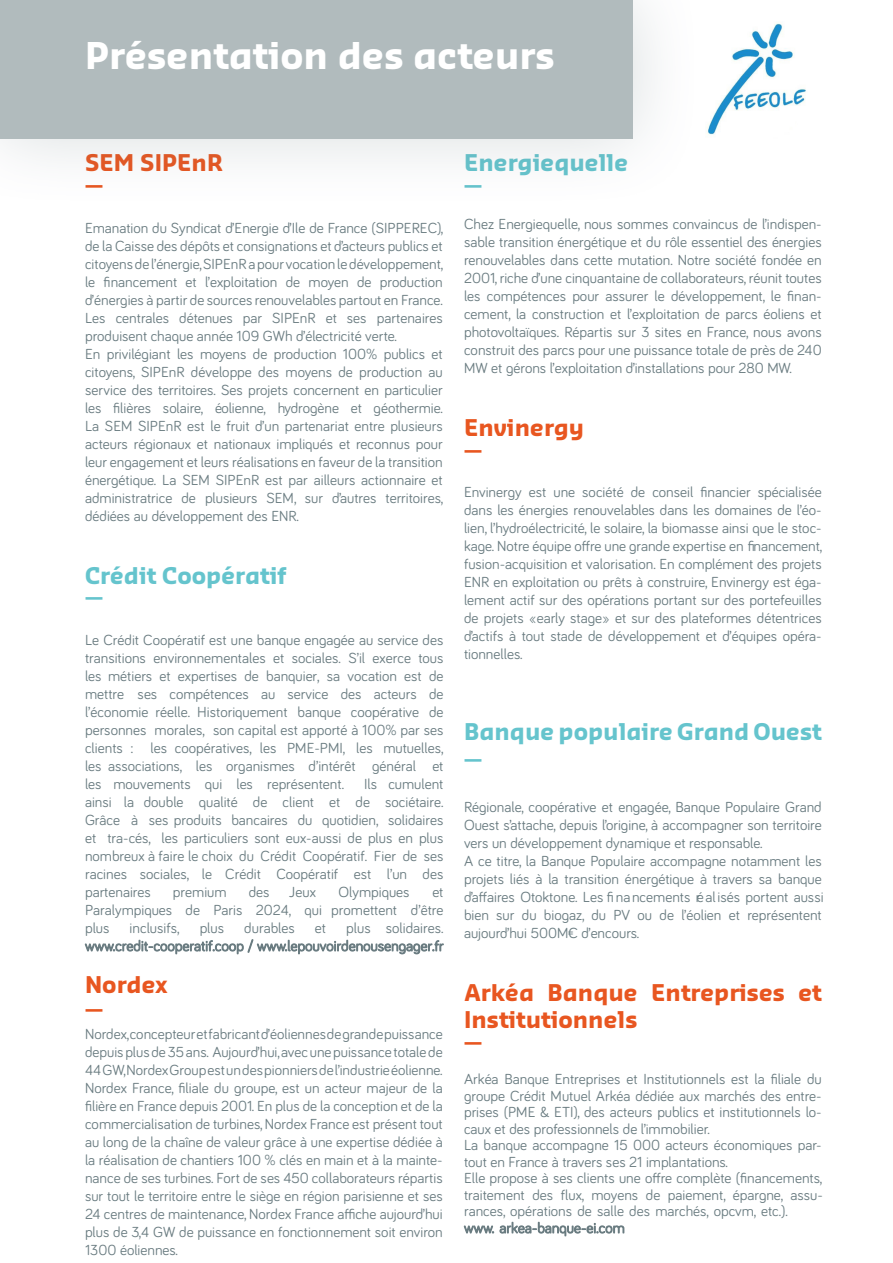
<style>
.page{position:relative;width:893px;height:1263px;background:#fff}
.page>*{position:absolute;margin:0;border:0;box-sizing:border-box;transform-origin:0 0}
.t1{font:700 36px "Sansa Pro";color:#fff}
.t2{font:700 22.5px/27px "Sansa Pro";color:#e85620}
.sous-titre{font:700 22.5px "Sansa Pro";color:#65c4cd}
.t3{font:700 18px "Sansa Pro";color:#e85620}
.t4{font:700 18px "Sansa Pro";color:#65c4cd}
.t5{font:15px/18px "Bariol";color:#6a7c81;text-align:justify}
</style>
<div class="page">
<img style="left:707px;top:23px;width:99px;height:112px">
<div style="left:0;top:0;width:704px;height:210px;background:#fafbfb"></div>
<div style="left:0;top:0;width:632px;height:139px;background:#b1bbbd"></div>
<p class="t1" style="left:85px;top:32px;width:471px">Présentation des acteurs</p>
<p class="t2" style="left:85px;top:149px;width:139px">SEM SIPEnR</p>
<p class="t3" style="left:85px;top:174px;width:19px">—</p>
<p class="t5" style="left:85px;top:218px;width:360px;text-align:left">Emanation du Syndicat d’Energie d’Ile de France (SIPPEREC), de la Caisse des dépôts et consignations et d’acteurs publics et citoyens de l’énergie, SIPEnR a pour vocation le développement, le financement et l’exploitation de moyen de production d’énergies à partir de sources renouvelables partout en France.<br>Les centrales détenues par SIPEnR et ses partenaires produisent chaque année 109 GWh d’électricité verte.<br>En privilégiant les moyens de production 100% publics et citoyens, SIPEnR développe des moyens de production au service des territoires. Ses projets concernent en particulier les filières solaire, éolienne, hydrogène et géothermie.<br>La SEM SIPEnR est le fruit d’un partenariat entre plusieurs acteurs régionaux et nationaux impliqués et reconnus pour leur engagement et leurs réalisations en faveur de la transition énergétique. La SEM SIPEnR est par ailleurs actionnaire et administratrice de plusieurs SEM, sur d’autres territoires, dédiées au développement des ENR.</p>
<p class="sous-titre" style="left:85px;top:560px;width:202px">Crédit Coopératif</p>
<p class="t4" style="left:85px;top:587px;width:19px">—</p>
<p class="t5" style="left:85px;top:630px;width:360px">Le Crédit Coopératif est une banque engagée au service des transitions environnementales et sociales. S’il exerce tous les métiers et expertises de banquier, sa vocation est de mettre ses compétences au service des acteurs de l’économie réelle. Historiquement banque coopérative de personnes morales, son capital est apporté à 100% par ses clients : les coopératives, les PME-PMI, les mutuelles, les associations, les organismes d’intérêt général et les mouvements qui les représentent.</p>
<p class="t5" style="left:85px;top:774px;width:360px;text-indent:279px">Ils cumulent ainsi la double qualité de client et de sociétaire.<br>Grâce à ses produits bancaires du quotidien, solidaires et tra-cés, les particuliers sont eux-aussi de plus en plus nombreux à faire le choix du Crédit Coopératif. Fier de ses racines sociales, le Crédit Coopératif est l’un des partenaires</p>
<p class="t5" style="left:173px;top:882px;width:55px">premium</p>
<p class="t5" style="left:249px;top:882px;width:22px">des</p>
<p class="t5" style="left:289px;top:882px;width:28px">Jeux</p>
<p class="t5" style="left:339px;top:882px;width:73px">Olympiques</p>
<p class="t5" style="left:85px;top:882px;width:360px;text-indent:347px">et Paralympiques de Paris 2024, qui promettent d’être plus</p>
<p class="t5" style="left:85px;top:918px;width:360px;text-align:right">plus solidaires.<br>www.credit-cooperatif.coop / www.lepouvoirdenousengager.fr</p>
<p class="t2" style="left:85px;top:971px;width:84px">Nordex</p>
<p class="t3" style="left:85px;top:998px;width:19px">—</p>
<p class="t5" style="left:85px;top:1024px;width:359px">Nordex, concepteur et fabricant d’éoliennes de grande puissance depuis plus de 35 ans. Aujourd’hui, avec une puissance totale de 44 GW, Nordex Group est un des pionniers de l’industrie éolienne.<br>Nordex France, filiale du groupe, est un acteur majeur de la filière en France depuis 2001. En plus de la conception et de la commercialisation de turbines, Nordex France est présent tout au long de la chaîne de valeur grâce à une expertise dédiée à la réalisation de chantiers 100 % clés en main et à la mainte&shy;nance de ses turbines. Fort de ses 450 collaborateurs répartis sur tout le territoire entre le siège en région parisienne et ses 24 centres de maintenance, Nordex France affiche aujourd’hui plus de 3,4 GW de puissance en fonctionnement soit environ 1300 éoliennes.</p>
<p class="t5" style="left:130px;top:918px;width:51px">inclusifs,</p>
<p class="t5" style="left:200px;top:918px;width:26px">plus</p>
<p class="t5" style="left:244px;top:918px;width:52px">durables</p>
<p class="t5" style="left:315px;top:918px;width:13px">et</p>
<p class="sous-titre" style="left:464px;top:148px;width:166px">Energiequelle</p>
<p class="t4" style="left:464px;top:174px;width:19px">—</p>
<p class="t5" style="left:464px;top:214px;width:359px">Chez Energiequelle, nous sommes convaincus de l’indispen&shy;sable transition énergétique et du rôle essentiel des énergies renouvelables dans cette mutation. Notre société fondée en 2001, riche d’une cinquantaine de collaborateurs, réunit toutes les compétences pour assurer le développement, le finan&shy;cement, la construction et l’exploitation de parcs éoliens et photovoltaïques. Répartis sur 3 sites en France, nous avons construit des parcs pour une puissance totale de près de 240<br>MW et gérons l’exploitation d’installations pour 280 MW.</p>
<p class="t2" style="left:464px;top:413px;width:122px">Envinergy</p>
<p class="t3" style="left:464px;top:439px;width:19px">—</p>
<p class="t5" style="left:464px;top:482px;width:360px">Envinergy est une société de conseil financier spécialisée dans les énergies renouvelables dans les domaines de l’éo&shy;lien, l’hydroélectricité, le solaire, la biomasse ainsi que le stoc&shy;kage. Notre équipe offre une grande expertise en financement, fusion-acquisition et valorisation. En complément des projets ENR en exploitation ou prêts à construire, Envinergy est éga&shy;lement actif sur des opérations portant sur des portefeuilles de projets «early stage» et sur des plateformes détentrices d’actifs à tout stade de développement et d’équipes opéra&shy;tionnelles.</p>
<p class="sous-titre" style="left:464px;top:717px;width:359px">Banque populaire Grand Ouest</p>
<p class="t4" style="left:464px;top:749px;width:19px">—</p>
<p class="t5" style="left:464px;top:797px;width:361px;text-align:left">Régionale, coopérative et engagée, Banque Populaire Grand Ouest s’attache, depuis l’origine, à accompagner son territoire vers un développement dynamique et responsable.<br>A ce titre, la Banque Populaire accompagne notamment les projets liés à la transition énergétique à travers sa banque d’affaires Otoktone. Les fina ncements ré alisés portent aussi bien sur du biogaz, du PV ou de l’éolien et représentent aujourd’hui 500M€ d’encours.</p>
<p class="t2" style="left:464px;top:979px;width:359px">Arkéa Banque Entreprises et<br>Institutionnels</p>
<p class="t3" style="left:464px;top:1031px;width:19px">—</p>
<p class="t5" style="left:464px;top:1070px;width:360px;line-height:16.5px;text-align:left">Arkéa Banque Entreprises et Institutionnels est la filiale du groupe Crédit Mutuel Arkéa dédiée aux marchés des entre&shy;prises (PME &amp; ETI), des acteurs publics et institutionnels lo&shy;caux et des professionnels de l’immobilier.<br>La banque accompagne 15 000 acteurs économiques par&shy;tout en France à travers ses 21 implantations.<br>Elle propose à ses clients une offre complète (financements, traitement des flux, moyens de paiement, épargne, assu&shy;rances, opérations de salle des marchés, opcvm, etc.).<br>www. arkea-banque-ei.com</p>
</div>
